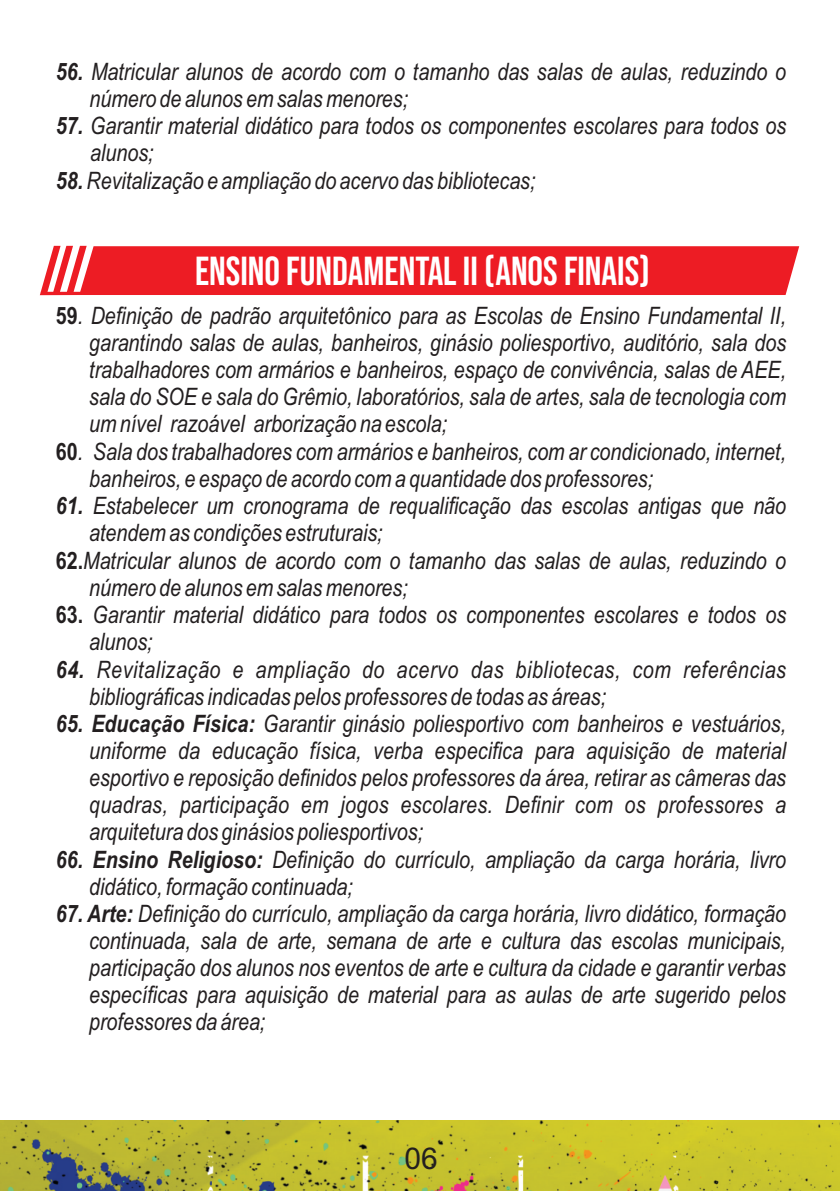
<style>
.page{position:relative;width:840px;height:1191px;background:#fff}
.page>*{position:absolute;margin:0;border:0;box-sizing:border-box;transform-origin:0 0}
.t1{font:40.4px "Bebas Neue";color:#fff;scale:.96 1}
.t2{font:30px "Arial";color:#231f20}
.t3{font:italic 24px/27px "Arial Narrow";color:#231f20}
.t4{font:italic 24px/27px "Arial Narrow";letter-spacing:.025em;color:#231f20}
.s1{font-weight:700}
.s2{font-weight:700;font-style:normal}
</style>
<div class="page">
<img style="left:0;top:1120px;width:839px;height:71px">
<div style="left:40px;top:246px;width:758px;height:49px;background:#ed1c24"></div>
<p class="t3" style="left:89px;top:60px;width:697px;text-indent:-34px"><span class="s1">56.</span> Matricular alunos de acordo com o tamanho das salas de aulas, reduzindo o número de alunos em salas menores;</p>
<p class="t3" style="left:56px;top:114px;width:731px"><span class="s1">57.</span> Garantir material didático para todos os componentes escolares para todos os</p>
<p class="t3" style="left:90px;top:141px;width:65px">alunos;</p>
<p class="t3" style="left:56px;top:169px;width:481px"><span class="s1">58.</span>Revitalização e ampliação do acervo das bibliotecas;</p>
<h1 class="t1" style="left:195px;top:254px;width:475px">ENSINO FUNDAMENTAL II (ANOS FINAIS)</h1>
<p class="t3" style="left:89px;top:304px;width:698px;text-align:justify;text-indent:-33px"><span class="s2">59</span>. Definição de padrão arquitetônico para as Escolas de Ensino Fundamental II, garantindo salas de aulas, banheiros, ginásio poliesportivo, auditório, sala dos trabalhadores com armários e banheiros, espaço de convivência, salas de AEE, sala do SOE e sala do Grêmio, laboratórios, sala de artes, sala de tecnologia com um nível razoável arborização na escola;</p>
<p class="t3" style="left:89px;top:440px;width:698px;text-indent:-33px"><span class="s2">60</span>. Sala dos trabalhadores com armários e banheiros, com ar condicionado, internet, banheiros, e espaço de acordo com a quantidade dos professores;</p>
<p class="t3" style="left:56px;top:494px;width:731px"><span class="s1">61.</span> Estabelecer um cronograma de requalificação das escolas antigas que não</p>
<p class="t3" style="left:89px;top:521px;width:295px">atendem as condições estruturais;</p>
<p class="t3" style="left:56px;top:549px;width:731px"><span class="s2">62.</span>Matricular alunos de acordo com o tamanho das salas de aulas, reduzindo o</p>
<p class="t3" style="left:89px;top:576px;width:320px">número de alunos em salas menores;</p>
<p class="t3" style="left:89px;top:603px;width:698px;text-indent:-33px"><span class="s2">63.</span> Garantir material didático para todos os componentes escolares e todos os alunos;</p>
<p class="t4" style="left:89px;top:658px;width:698px;text-indent:-33px"><span class="s1">64.</span> Revitalização e ampliação do acervo das bibliotecas, com referências bibliográficas indicadas pelos professores de todas as áreas;</p>
<p class="t3" style="left:89px;top:712px;width:698px;text-align:justify;text-indent:-33px"><span class="s1">65. Educação Física:</span> Garantir ginásio poliesportivo com banheiros e vestuários, uniforme da educação física, verba especifica para aquisição de material esportivo e reposição definidos pelos professores da área, retirar as câmeras das quadras, participação em jogos escolares. Definir com os professores a arquitetura dos ginásios poliesportivos;</p>
<p class="t3" style="left:89px;top:848px;width:698px;text-indent:-33px"><span class="s1">66. Ensino Religioso:</span> Definição do currículo, ampliação da carga horária, livro didático, formação continuada;</p>
<p class="t3" style="left:89px;top:902px;width:698px;text-align:justify;text-indent:-33px"><span class="s1">67. Arte:</span> Definição do currículo, ampliação da carga horária, livro didático, formação continuada, sala de arte, semana de arte e cultura das escolas municipais, participação dos alunos nos eventos de arte e cultura da cidade e garantir verbas específicas para aquisição de material para as aulas de arte sugerido pelos professores da área;</p>
<p class="t2" style="left:404px;top:1147px;width:35px">06</p>
</div>
